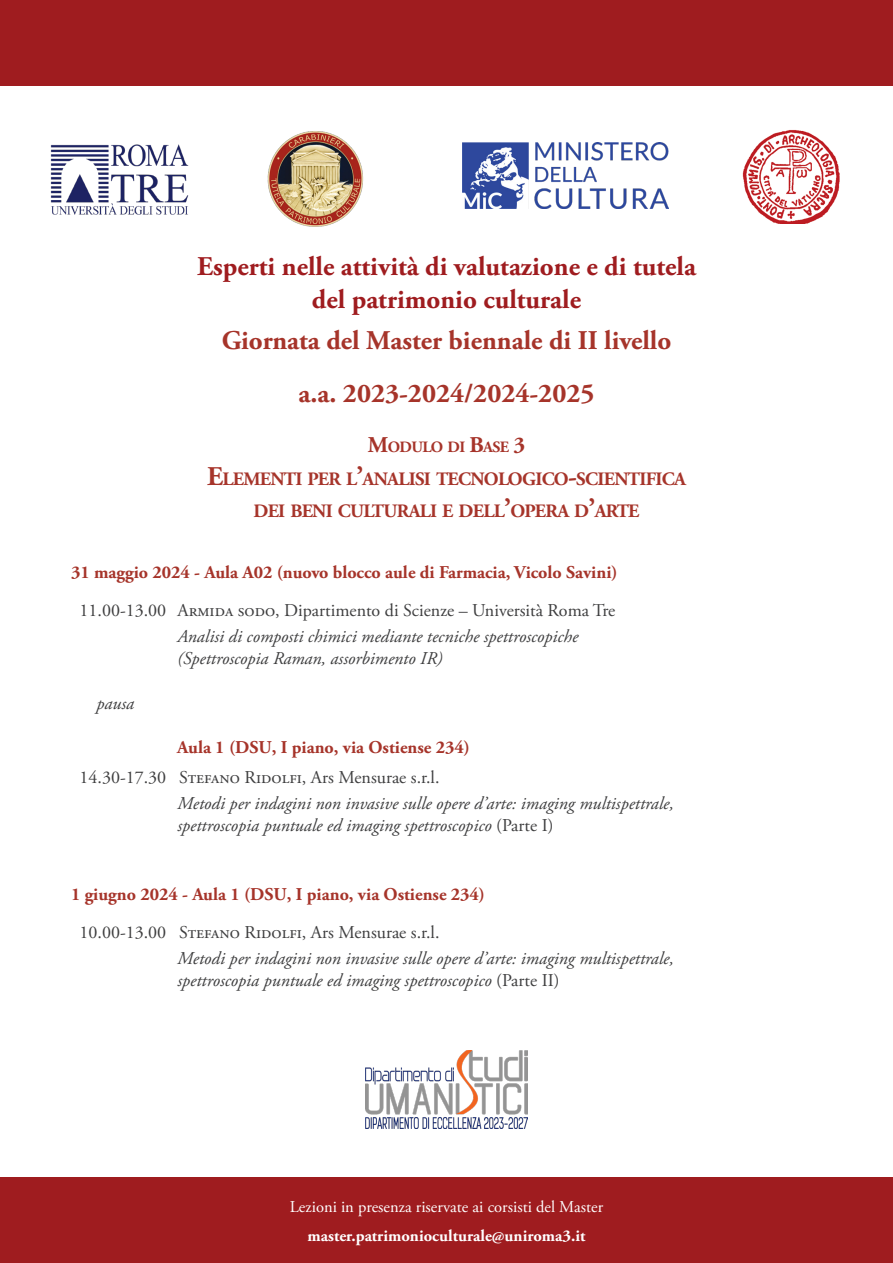
<style>
.page{position:relative;width:893px;height:1263px;background:#fff}
.page>*{position:absolute;margin:0;border:0;box-sizing:border-box;transform-origin:0 0}
.t1{font:700 27px "Adobe Garamond Pro";color:#9f1c1f}
.t2{font:700 27px "Adobe Garamond Pro";color:#a6342a}
.t3{font:700 18.9px "Adobe Garamond Pro";letter-spacing:-.035em;color:#a6342a}
.t4{font:italic 18px "Adobe Garamond Pro";color:#3e3e3f}
.t5{font:18px "Adobe Garamond Pro";color:#3e3e3f}
.t6{font:700 18px "Adobe Garamond Pro";color:#a6342a}
.t7{font:16.5px "Adobe Garamond Pro";color:#fff}
.t8{font:700 16.5px "Adobe Garamond Pro";color:#fff}
.t9{font:700 15.75px "Adobe Garamond Pro";letter-spacing:-.035em;color:#a6342a}
.s1{font-size:22.5px}
.s2{font-size:27px}
.s3{font-style:normal}
</style>
<div class="page">
<img style="left:267px;top:131px;width:96px;height:96px">
<img style="left:463px;top:142px;width:206px;height:67px">
<img style="left:742px;top:130px;width:98px;height:94px">
<img style="left:50px;top:144px;width:139px;height:71px">
<div style="left:0;top:1178px;width:893px;height:85px;background:#9f1c1f"></div>
<div style="left:0;top:0;width:893px;height:85px;background:#9f1c1f"></div>
<img style="left:366px;top:1050px;width:161px;height:78px">
<p class="t1" style="left:197px;top:251px;width:500px">Esperti nelle attività di valutazione e di tutela</p>
<p class="t1" style="left:312px;top:283px;width:271px">del patrimonio culturale</p>
<p class="t2" style="left:222px;top:324px;width:451px">Giornata del Master biennale di II livello</p>
<p class="t2" style="left:298px;top:378px;width:297px">a.a. 2023-2024/2024-2025</p>
<p class="t9" style="left:368px;top:438px;width:159px"><span class="s1">M</span>ODULO DI <span class="s1">B</span>ASE <span class="s1">3</span></p>
<p class="t3" style="left:207px;top:468px;width:480px"><span class="s2">E</span>LEMENTI PER L<span class="s2">’</span>ANALISI TECNOLOGICO<span class="s2">-</span>SCIENTIFICA</p>
<p class="t3" style="left:253px;top:500px;width:388px">DEI BENI CULTURALI E DELL<span class="s2">’</span>OPERA D<span class="s2">’</span>ARTE</p>
<p class="t6" style="left:71px;top:562px;width:548px">31 maggio 2024 - Aula A02 (nuovo blocco aule di Farmacia, Vicolo Savini)</p>
<p class="t5" style="left:80px;top:600px;width:537px">11.00-13.00 Armida sodo, Dipartimento di Scienze – Università Roma Tre</p>
<p class="t4" style="left:178px;top:626px;width:402px">Analisi di composti chimici mediante tecniche spettroscopiche</p>
<p class="t4" style="left:178px;top:647px;width:266px">(Spettroscopia Raman, assorbimento IR)</p>
<p class="t4" style="left:97px;top:692px;width:39px">pausa</p>
<p class="t6" style="left:177px;top:737px;width:294px">Aula 1 (DSU, I piano, via Ostiense 234)</p>
<p class="t5" style="left:80px;top:767px;width:362px">14.30-17.30 Stefano Ridolfi, Ars Mensurae s.r.l.</p>
<p class="t4" style="left:178px;top:792px;width:498px">Metodi per indagini non invasive sulle opere d’arte: imaging multispettrale,</p>
<p class="t4" style="left:178px;top:814px;width:377px">spettroscopia puntuale ed imaging spettroscopico <span class="s3">(Parte I)</span></p>
<p class="t6" style="left:71px;top:883px;width:416px">1 giugno 2024 - Aula 1 (DSU, I piano, via Ostiense 234)</p>
<p class="t5" style="left:80px;top:922px;width:362px">10.00-13.00 Stefano Ridolfi, Ars Mensurae s.r.l.</p>
<p class="t4" style="left:178px;top:948px;width:498px">Metodi per indagini non invasive sulle opere d’arte: imaging multispettrale,</p>
<p class="t4" style="left:178px;top:969px;width:384px">spettroscopia puntuale ed imaging spettroscopico <span class="s3">(Parte II)</span></p>
<p class="t7" style="left:290px;top:1197px;width:315px">Lezioni in presenza riservate ai corsisti del Master</p>
<p class="t8" style="left:307px;top:1226px;width:279px">master.patrimonioculturale@uniroma3.it</p>
</div>
